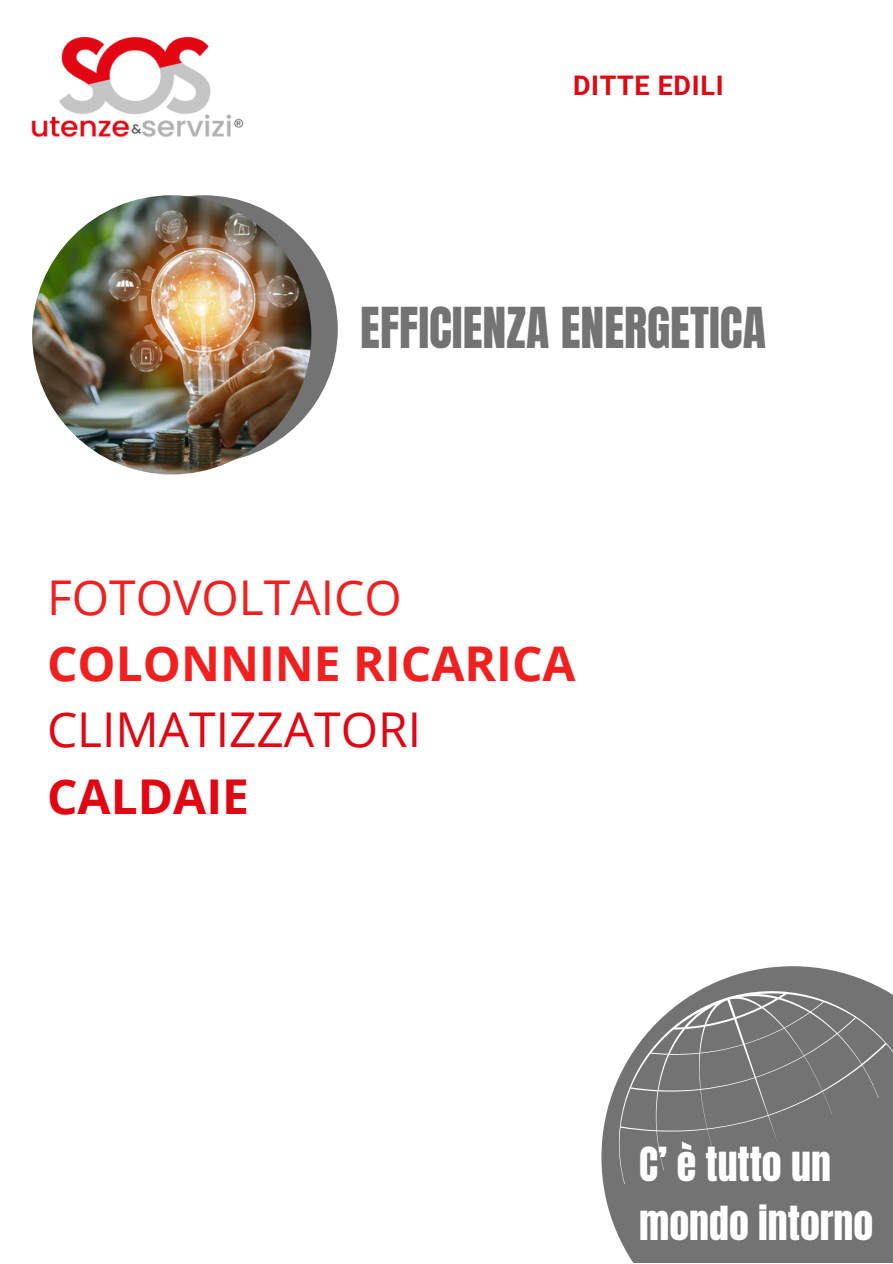
<style>
.page{position:relative;width:893px;height:1264px;background:#fff}
.page>*{position:absolute;margin:0;border:0;box-sizing:border-box;transform-origin:0 0}
.t1{font:48px "Anton";color:#737373}
.t2{font:700 48px "Open Sans";color:#f12020}
.t3{font:48px "Open Sans";color:#e20512}
.t4{font:48px "Open Sans";color:#f12020}
.t5{font:700 48px "Open Sans";color:#e20512}
.t6{font:39.9px/58.5px "Anton";color:#fff}
.t7{font:700 27px "Roboto";letter-spacing:.025em;color:#e20512}
</style>
<div class="page">
<div style="left:70px;top:195px;width:268px;height:268px;background:#737373;border-radius:50%"></div>
<img style="left:32px;top:195px;width:279px;height:279px;border-radius:50%">
<svg style="left:601px;top:966px;width:291px;height:296px;fill:#737373"></svg>
<svg style="left:618px;top:990px;width:274px;height:194px;background:#818181"></svg>
<img style="left:31px;top:37px;width:213px;height:101px">
<p class="t7" style="left:573px;top:70px;width:152px">DITTE EDILI</p>
<p class="t1" style="left:360px;top:293px;width:407px">EFFICIENZA ENERGETICA</p>
<p class="t4" style="left:47px;top:563px;width:356px">FOTOVOLTAICO</p>
<p class="t2" style="left:47px;top:629px;width:530px">COLONNINE RICARICA</p>
<p class="t3" style="left:47px;top:696px;width:375px">CLIMATIZZATORI</p>
<p class="t5" style="left:47px;top:762px;width:204px">CALDAIE</p>
<p class="t6" style="left:639px;top:1135px;width:235px">C’ è tutto un mondo intorno</p>
</div>
